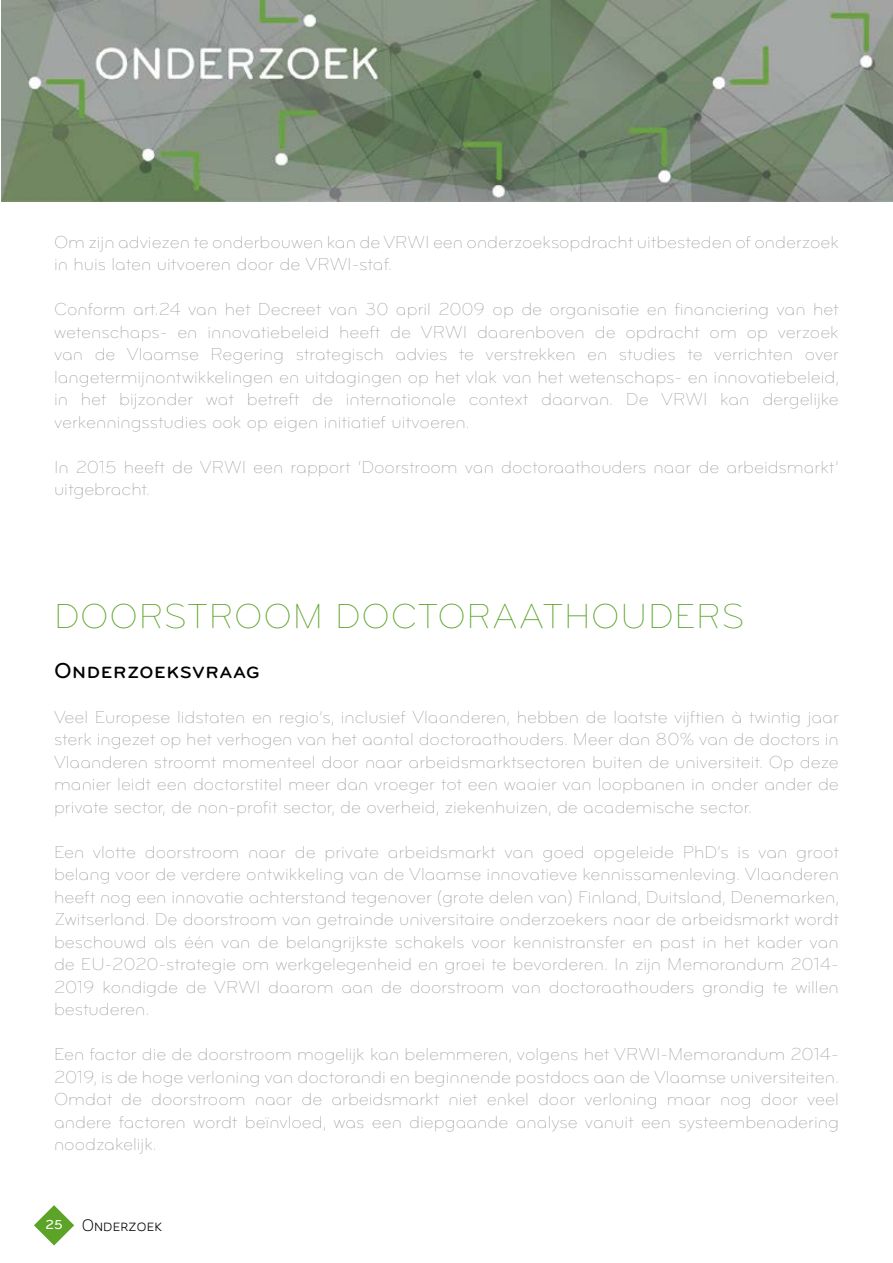
<style>
.page{position:relative;width:893px;height:1263px;background:#fff}
.page>*{position:absolute;margin:0;border:0;box-sizing:border-box;transform-origin:0 0}
.t1{font:36px "Bryant Pro Light Alternate";letter-spacing:.02em;color:#5ba428}
.t2{font:22.5px "Bryant Pro Medium Alternate";color:#000}
.t3{font:18px/22.5px "Bryant Pro Light Alternate";color:#939598;text-align:justify}
.t4{font:300 16.5px "Gloriola Std";color:#000}
.s1{font-family:"Bryant Pro Medium Alternate";font-weight:400;font-size:13.5px;color:#fff}
</style>
<div class="page">
<svg style="left:34px;top:1205px;width:40px;height:40px"></svg>
<img style="left:1px;top:0;width:892px;height:201px">
<p class="t3" style="left:54px;top:230px;width:342px">Om zijn adviezen te onderbouwen kan de VRWI</p>
<p class="t3" style="left:433px;top:230px;width:407px">een onderzoeksopdracht uitbesteden of onderzoek</p>
<p class="t3" style="left:54px;top:253px;width:264px">in huis laten uitvoeren door de VRWI</p>
<p class="t3" style="left:352px;top:253px;width:42px">-staf.</p>
<p class="t3" style="left:54px;top:298px;width:786px">Conform art.24 van het Decreet van 30 april 2009 op de organisatie en financiering van het wetenschaps- en innovatiebeleid heeft de VRWI</p>
<p class="t3" style="left:54px;top:320px;width:787px;text-indent:423px">daarenboven de opdracht om op verzoek van de Vlaamse Regering strategisch advies te verstrekken en studies te verrichten over langetermijnontwikkelingen en uitdagingen op het vlak van het wetenschaps- en innovatiebeleid, in het bijzonder wat betreft de internationale context daarvan. De VRWI</p>
<p class="t3" style="left:720px;top:388px;width:120px">kan dergelijke</p>
<p class="t3" style="left:54px;top:410px;width:417px">verkenningsstudies ook op eigen initiatief uitvoeren.</p>
<p class="t3" style="left:54px;top:455px;width:158px">I n 2015 heeft de VRWI</p>
<p class="t3" style="left:253px;top:455px;width:587px">een rapport ‘Doorstroom van doctoraathouders naar de arbeidsmarkt’</p>
<p class="t3" style="left:54px;top:478px;width:98px">uitgebracht.</p>
<h1 class="t1" style="left:54px;top:595px;width:27px">Doo</h1>
<h1 class="t1" style="left:139px;top:595px;width:124px">rstroom</h1>
<h1 class="t1" style="left:335px;top:595px;width:26px">Docto</h1>
<h1 class="t1" style="left:467px;top:595px;width:102px">raathou</h1>
<h1 class="t1" style="left:648px;top:595px;width:92px">ders</h1>
<p class="t2" style="left:54px;top:656px;width:208px">Onderzoeksvraag</p>
<p class="t3" style="left:54px;top:706px;width:786px">Veel Europese lidstaten en regio’s, inclusief Vlaanderen, hebben de laatste vijftien à twintig jaar sterk ingezet op het verhogen van het aantal doctoraathouders. Meer dan 80% van de doctors in Vlaanderen stroomt momenteel door naar arbeidsmarktsectoren buiten de universiteit. Op deze manier leidt een doctorstitel meer dan vroeger tot een waaier van loopbanen in onder ander de private sector, de non-profit sector, de overheid, ziekenhuizen, de academische sector.</p>
<p class="t3" style="left:54px;top:841px;width:787px">Een vlotte doorstroom naar de private arbeidsmarkt van goed opgeleide PhD’s is van groot belang voor de verdere ontwikkeling van de Vlaamse innovatieve kennissamenleving. Vlaanderen heeft nog een innovatie achterstand tegenover (grote delen van) Finland, Duitsland, Denemarken, Zwitserland. De doorstroom van getrainde universitaire onderzoekers naar de arbeidsmarkt wordt beschouwd als één van de belangrijkste schakels voor kennistransfer en past in het kader van de EU-2020-strategie om werkgelegenheid en groei te bevorderen. I n zijn Memorandum 2014- 2019 kondigde de VRWI</p>
<p class="t3" style="left:268px;top:976px;width:572px">daarom aan de doorstroom van doctoraathouders grondig te willen</p>
<p class="t3" style="left:54px;top:998px;width:97px">bestuderen.</p>
<p class="t3" style="left:54px;top:1043px;width:573px">Een factor die de doorstroom mogelijk kan belemmeren, volgens het VRWI</p>
<p class="t3" style="left:54px;top:1043px;width:787px;text-indent:606px">-Memorandum 2014- 2019, is de hoge verloning van doctorandi en beginnende postdocs aan de Vlaamse universiteiten.<br>Omdat de doorstroom naar de arbeidsmarkt niet enkel door verloning maar nog door veel andere factoren wordt beïnvloed, was een diepgaande analyse vanuit een systeembenadering noodzakelijk.</p>
<p class="t4" style="left:45px;top:1214px;width:118px"><span class="s1">25</span> Onderzoek</p>
</div>
